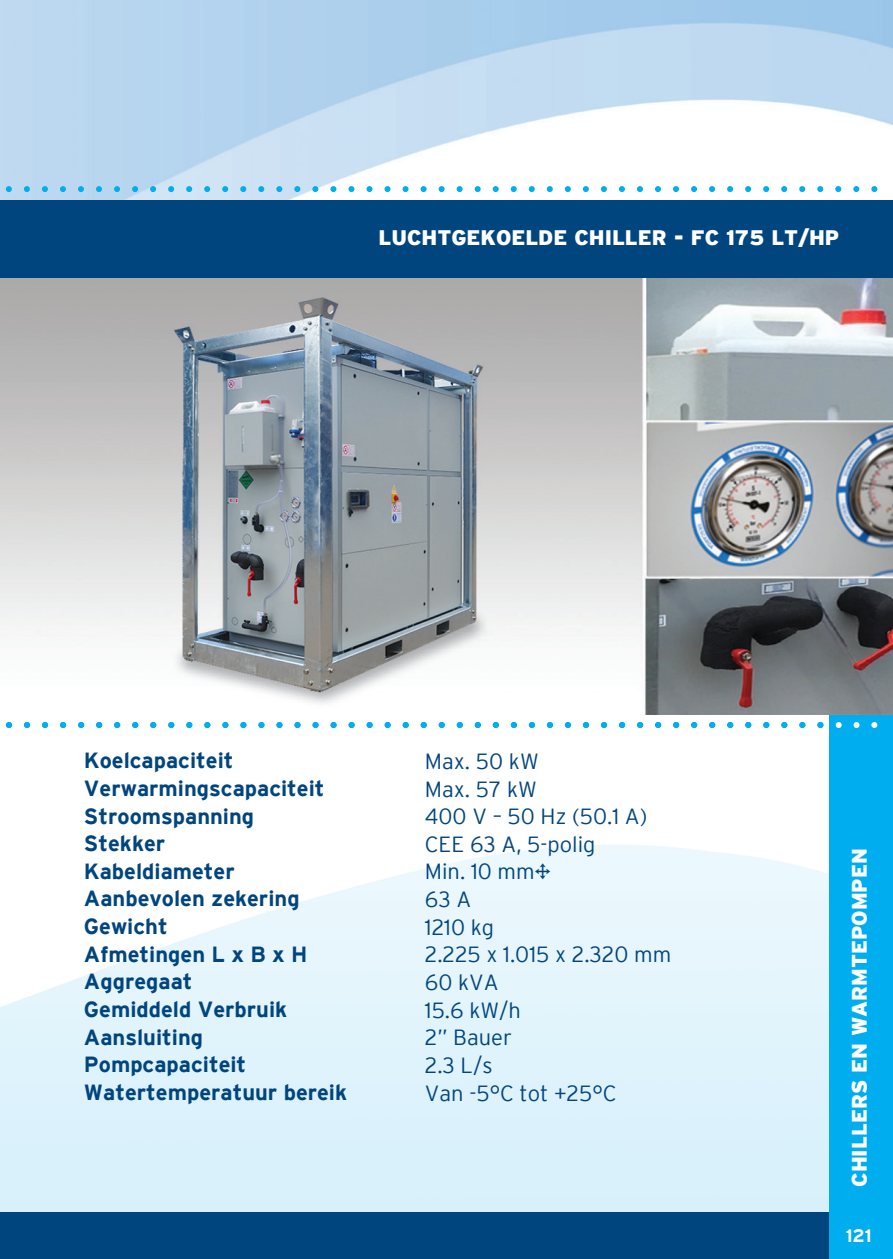
<style>
.page{position:relative;width:893px;height:1259px;background:#fff}
.page>*{position:absolute;margin:0;border:0;box-sizing:border-box;transform-origin:0 0}
.t1{font:700 21.9px/27.6px "Interstate";color:#01457f}
.t2{font:300 21.9px/27.6px "Interstate";color:#01457f}
.t3{font:900 21px "Interstate";color:#fff}
.t4{font:700 18px "Interstate";color:#fff}
</style>
<div class="page">
<div style="left:0;top:1212px;width:893px;height:47px;background:#01457f"></div>
<div style="left:829px;top:278px;width:64px;height:981px;background:#00aeef"></div>
<svg style="left:0;top:186px;width:877px;height:6px"></svg>
<svg style="left:5px;top:722px;width:818px;height:6px"></svg>
<svg style="left:836px;top:722px;width:41px;height:6px"></svg>
<img style="left:0;top:278px;width:893px;height:436px">
<div style="left:0;top:200px;width:893px;height:78px;background:#01457f"></div>
<p class="t3" style="left:378px;top:225px;width:462px">LUCHTGEKOELDE CHILLER - FC 175 LT/HP</p>
<p class="t1" style="left:84px;top:746px;width:265px">Koelcapaciteit<br>Verwarmingscapaciteit<br>Stroomspanning<br>Stekker<br>Kabeldiameter<br>Aanbevolen zekering<br>Gewicht<br>Afmetingen L x B x H<br>Aggregaat<br>Gemiddeld Verbruik<br>Aansluiting<br>Pompcapaciteit<br>Watertemperatuur bereik</p>
<p class="t2" style="left:425px;top:747px;width:248px">Max. 50 kW<br>Max. 57 kW<br>400 V – 50 Hz (50.1 A)<br>CEE 63 A, 5-polig<br>Min. 10 mm²<br>63 A<br>1210 kg<br>2.225 x 1.015 x 2.320 mm<br>60 kVA<br>15.6 kW/h<br>2” Bauer<br>2.3 L/s<br>Van -5°C tot +25°C</p>
<p class="t3" style="left:847px;top:1186px;width:340px;rotate:-90deg">CHILLERS EN WARMTEPOMPEN</p>
<p class="t4" style="left:846px;top:1226px;width:28px">121</p>
</div>
